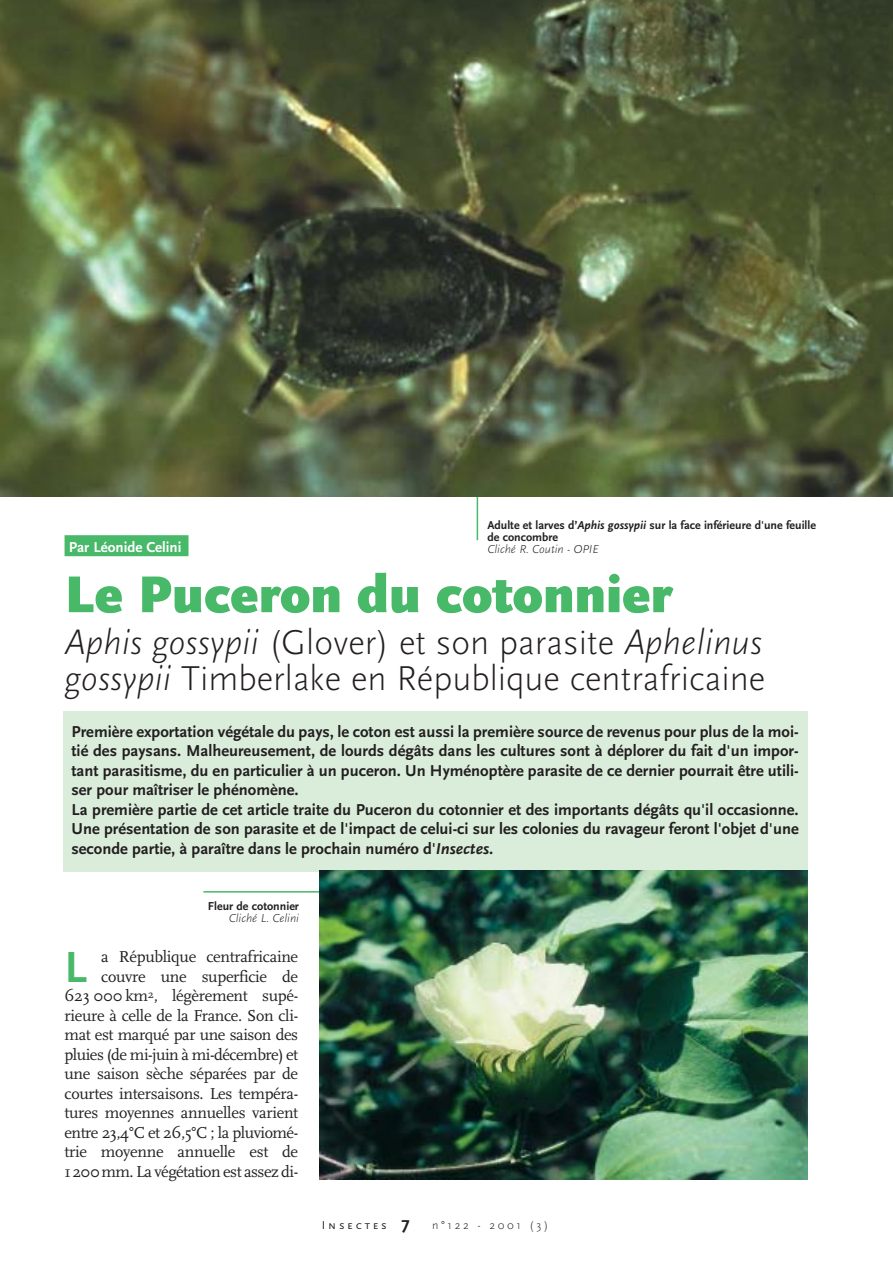
<style>
.page{position:relative;width:893px;height:1264px;background:#fff}
.page>*{position:absolute;margin:0;border:0;box-sizing:border-box;transform-origin:0 0}
.t1{font:900 54px "Scala Sans";color:#48b869}
.t2{font:700 45.45px "Scala Sans";color:#48b869}
.t3{font:300 36px/36px "Scala Sans";color:#231f20}
.t4{font:700 16.5px/19.5px "Scala Sans";color:#231f20}
.t5{font:16.5px/19.5px "Scala";letter-spacing:-.02em;color:#231f20;text-align:right}
.t6{font:700 15px "Scala Sans";color:#fff}
.t7{font:700 12px/12px "Scala Sans";color:#231f20}
.t8{font:italic 300 12px "Scala Sans";color:#231f20}
.t9{font:300 12px "Scala Sans";letter-spacing:.22em;color:#231f20}
.s1{font-style:italic}
.s2{color:#48b869}
.s3{font-family:"Scala Sans Caps";font-weight:400}
.s4{font-weight:700;font-size:18px}
</style>
<div class="page">
<img style="left:0;top:0;width:893px;height:1180px">
<p class="t7" style="left:487px;top:519px;width:330px">Adulte et larves d’<span class="s1">Aphis gossypii</span> sur la face inférieure d'une feuille de concombre</p>
<p class="t8" style="left:487px;top:544px;width:113px">Cliché R. Coutin - OPIE</p>
<p class="t6" style="left:69px;top:541px;width:121px">Par Léonide Celini<span class="s2">a</span></p>
<h1 class="t1" style="left:65px;top:573px;width:609px">Le Puceron du cotonnier</h1>
<h3 class="t3" style="left:65px;top:627px;width:702px"><span class="s1">Aphis gossypii</span> (Glover) et son parasite <span class="s1">Aphelinus gossypii</span> Timberlake en République centrafricaine</h3>
<p class="t4" style="left:72px;top:722px;width:729px">Première exportation végétale du pays, le coton est aussi la première source de revenus pour plus de la moi&shy;tié des paysans. Malheureusement, de lourds dégâts dans les cultures sont à déplorer du fait d'un impor&shy;tant parasitisme, du en particulier à un puceron. Un Hyménoptère parasite de ce dernier pourrait être utili&shy;ser pour maîtriser le phénomène.<br>La première partie de cet article traite du Puceron du cotonnier et des importants dégâts qu'il occasionne.<br>Une présentation de son parasite et de l'impact de celui-ci sur les colonies du ravageur feront l'objet d'une seconde partie, à paraître dans le prochain numéro d'<span class="s1">Insectes</span>.</p>
<p class="t7" style="left:208px;top:901px;width:93px">Fleur de cotonnier</p>
<p class="t8" style="left:229px;top:913px;width:72px">Cliché L. Celini</p>
<p class="t5" style="left:65px;top:948px;width:235px">a République centrafricaine couvre une superficie de<br>623 000 km<sup>2</sup>, légèrement supé&shy;rieure à celle de la France. Son cli&shy;mat est marqué par une saison des pluies (de mi-juin à mi-décembre) et une saison sèche séparées par de courtes intersaisons. Les tempéra&shy;tures moyennes annuelles varient entre 23,4°C et 26,5°C ; la pluviomé&shy;trie moyenne annuelle est de<br>1200mm. La végétation est assez di-</p>
<h2 class="t2" style="left:65px;top:947px;width:24px">L</h2>
<p class="t9" style="left:322px;top:1219px;width:228px"><span class="s3">Insectes</span> <span class="s4">7</span> n°122 - 2001 (3)</p>
</div>
